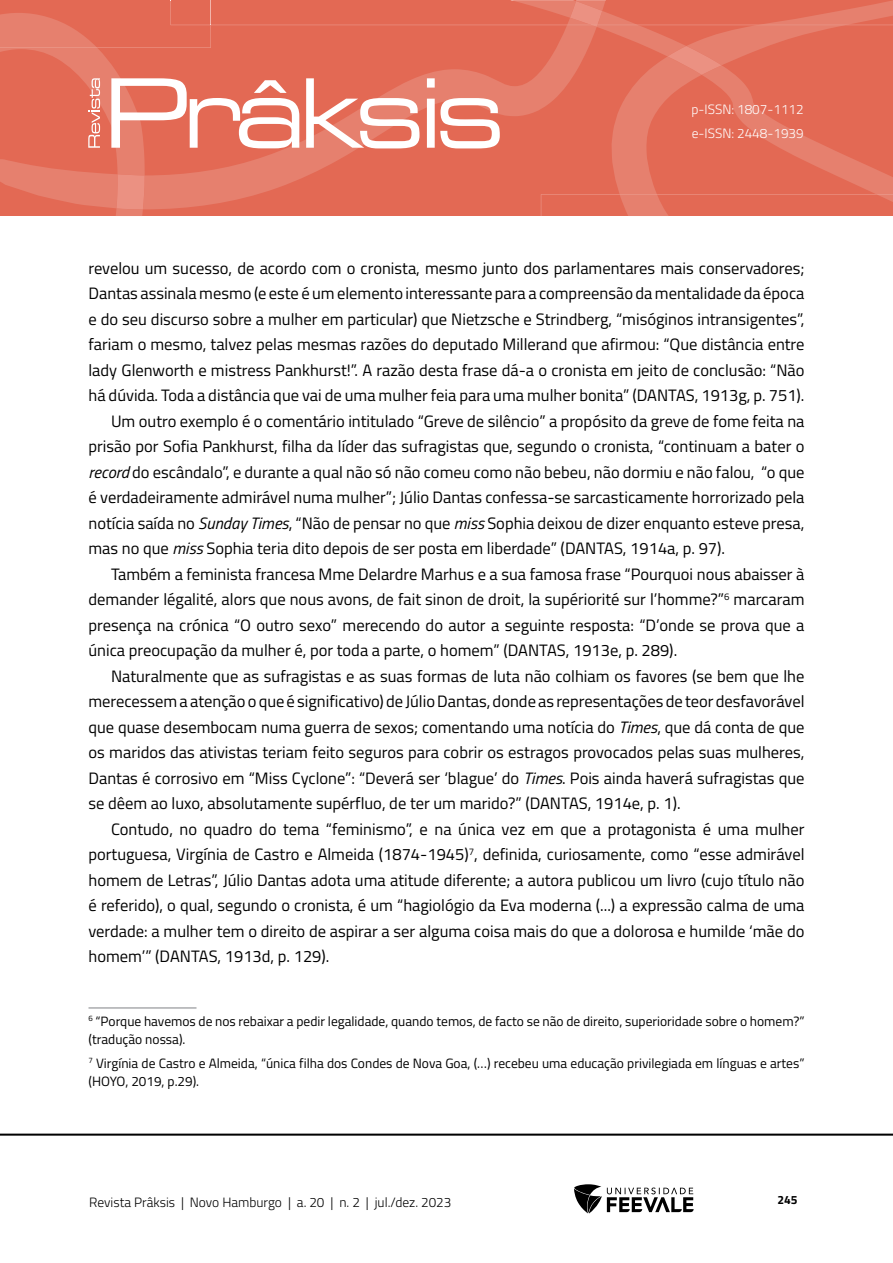
<style>
.page{position:relative;width:893px;height:1263px;background:#fff}
.page>*{position:absolute;margin:0;border:0;box-sizing:border-box;transform-origin:0 0}
.Corpo_de_texto{font:16.5px/25.5px "Titillium Web";color:#000;text-align:justify}
.Rodapé{font:13.5px/18px "Titillium Web";color:#000}
.t1{font:300 13.5px "Titillium Web";color:#000}
.t2{font:300 13.5px/24px "Titillium Web";color:#fff}
.t3{font:700 12px "Titillium Web";color:#000}
.s1{font-style:italic}
</style>
<div class="page">
<hr style="left:0;top:1133px;width:893px;height:3px;background:#000">
<svg style="left:574px;top:1184px;width:120px;height:29px"></svg>
<svg style="left:0;top:0;width:893px;height:216px;background:#e57562"></svg>
<hr style="left:88px;top:1007px;width:108px;height:1px;background:#808285">
<p class="t2" style="left:691px;top:97px;width:114px">p-ISSN: 1807-1112 e-ISSN: 2448-1939</p>
<p class="Corpo_de_texto" style="left:88px;top:254px;width:717px">revelou um sucesso, de acordo com o cronista, mesmo junto dos parlamentares mais conservadores; Dantas assinala mesmo (e este é um elemento interessante para a compreensão da mentalidade da época e do seu discurso sobre a mulher em particular) que Nietzsche e Strindberg, “misóginos intransigentes”, fariam o mesmo, talvez pelas mesmas razões do deputado Millerand que afirmou: “Que distância entre lady Glenworth e mistress Pankhurst!”. A razão desta frase dá-a o cronista em jeito de conclusão: “Não há dúvida. Toda a distância que vai de uma mulher feia para uma mulher bonita” (DANTAS, 1913g, p. 751).</p>
<p class="Corpo_de_texto" style="left:88px;top:407px;width:717px;text-indent:22px">Um outro exemplo é o comentário intitulado “Greve de silêncio” a propósito da greve de fome feita na prisão por Sofia Pankhurst, filha da líder das sufragistas que, segundo o cronista, “continuam a bater o <span class="s1">record</span> do escândalo”, e durante a qual não só não comeu como não bebeu, não dormiu e não falou, “o que é verdadeiramente admirável numa mulher”; Júlio Dantas confessa-se sarcasticamente horrorizado pela notícia saída no <span class="s1">Sunday Times</span>, “Não de pensar no que <span class="s1">miss</span> Sophia deixou de dizer enquanto esteve presa, mas no que <span class="s1">miss</span> Sophia teria dito depois de ser posta em liberdade” (DANTAS, 1914a, p. 97).</p>
<p class="Corpo_de_texto" style="left:88px;top:560px;width:717px;text-indent:22px">Também a feminista francesa Mme Delardre Marhus e a sua famosa frase “Pourquoi nous abaisser à demander légalité, alors que nous avons, de fait sinon de droit, la supériorité sur l’homme?”<sup>6</sup> marcaram presença na crónica “O outro sexo” merecendo do autor a seguinte resposta: “D’onde se prova que a única preocupação da mulher é, por toda a parte, o homem” (DANTAS, 1913e, p. 289).</p>
<p class="Corpo_de_texto" style="left:88px;top:662px;width:717px;text-indent:22px">Naturalmente que as sufragistas e as suas formas de luta não colhiam os favores (se bem que lhe merecessem a atenção o que é significativo) de Júlio Dantas, donde as representações de teor desfavorável que quase desembocam numa guerra de sexos; comentando uma notícia do <span class="s1">Times</span>, que dá conta de que os maridos das ativistas teriam feito seguros para cobrir os estragos provocados pelas suas mulheres, Dantas é corrosivo em “Miss Cyclone”: “Deverá ser ‘blague’ do <span class="s1">Times</span>. Pois ainda haverá sufragistas que se dêem ao luxo, absolutamente supérfluo, de ter um marido?” (DANTAS, 1914e, p. 1).</p>
<p class="Corpo_de_texto" style="left:88px;top:815px;width:717px;text-indent:22px">Contudo, no quadro do tema “feminismo”, e na única vez em que a protagonista é uma mulher portuguesa, Virgínia de Castro e Almeida (1874-1945)<sup>7</sup>, definida, curiosamente, como “esse admirável homem de Letras”, Júlio Dantas adota uma atitude diferente; a autora publicou um livro (cujo título não é referido), o qual, segundo o cronista, é um “hagiológio da Eva moderna (...) a expressão calma de uma verdade: a mulher tem o direito de aspirar a ser alguma coisa mais do que a dolorosa e humilde ‘mãe do homem’” (DANTAS, 1913d, p. 129).</p>
<p class="Rodapé" style="left:88px;top:1011px;width:717px"><sup>6</sup> “Porque havemos de nos rebaixar a pedir legalidade, quando temos, de facto se não de direito, superioridade sobre o homem?” (tradução nossa).</p>
<p class="Rodapé" style="left:88px;top:1053px;width:717px"><sup>7</sup> Virgínia de Castro e Almeida, “única filha dos Condes de Nova Goa, (…) recebeu uma educação privilegiada em línguas e artes” (HOYO, 2019, p.29).</p>
<p class="t1" style="left:89px;top:1192px;width:364px">Revista Prâksis | Novo Hamburgo | a. 20 | n. 2 | jul./dez. 2023</p>
<p class="t3" style="left:777px;top:1190px;width:22px">245</p>
</div>
